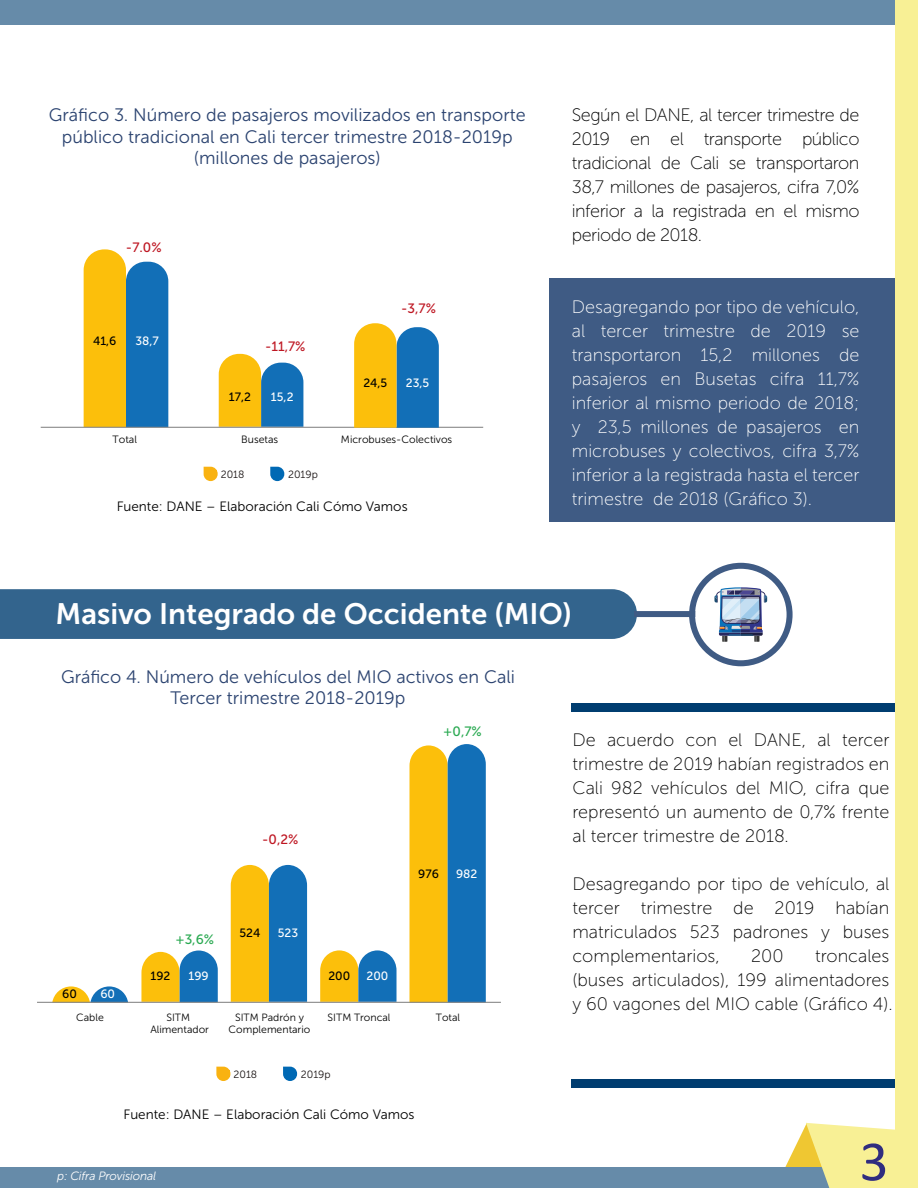
<style>
.page{position:relative;width:918px;height:1188px;background:#fff}
.page>*{position:absolute;margin:0;border:0;box-sizing:border-box;transform-origin:0 0}
.t1{font:57.6px "Calibri";color:#302d7f}
.t2{font:29.4px "Museo Sans 700";color:#fff}
.t3{font:18px/24px "Museo Sans 100";color:#010101;text-align:justify}
.t4{font:18px/24px "Museo Sans 100";color:#fff;text-align:justify}
.t5{font:18px/21.6px "Museo Sans 300";color:#2b4370;text-align:center}
.t6{font:13.5px "Museo Sans 300";color:#010101}
.t7{font:13.5px "Museo Sans 500";color:#be1622}
.t8{font:13.5px "Museo Sans 500";color:#29a951}
.t9{font:12px "Museo Sans 500";color:#000}
.t10{font:12px "Museo Sans 500";color:#fff}
.t11{font:italic 12px "Museo Sans 300";letter-spacing:-.015em;color:#fff}
.t12{font:10.5px/12.6px "Museo Sans 300";color:#000;text-align:center}
.t13{font:10.5px "Museo Sans 300";color:#1a1414}
</style>
<div class="page">
<div style="left:549px;top:278px;width:347px;height:244px;background:#3f5b84"></div>
<div style="left:0;top:0;width:916px;height:25px;background:#668ba9"></div>
<div style="left:0;top:1167px;width:844px;height:21px;background:#668ba9"></div>
<div style="left:895px;top:0;width:23px;height:1188px;background:#f8f095"></div>
<svg style="left:785px;top:1123px;width:110px;height:65px"></svg>
<div style="left:0;top:589px;width:637px;height:50px;background:#33648d"></div>
<div style="left:572px;top:704px;width:323px;height:8px;background:#003d70"></div>
<div style="left:572px;top:1079px;width:323px;height:8px;background:#003d70"></div>
<svg style="left:320px;top:950px;width:77px;height:52px;background:#93a171"></svg>
<svg style="left:231px;top:865px;width:76px;height:137px;background:#8a9a66"></svg>
<svg style="left:141px;top:951px;width:77px;height:51px;background:#90a072"></svg>
<svg style="left:52px;top:986px;width:76px;height:16px"></svg>
<svg style="left:410px;top:744px;width:76px;height:258px;background:#8e9a60"></svg>
<svg style="left:689px;top:563px;width:104px;height:103px"></svg>
<div style="left:634px;top:611px;width:61px;height:6px;background:#3f5b84"></div>
<svg style="left:84px;top:249px;width:84px;height:178px;background:#929e67"></svg>
<svg style="left:219px;top:354px;width:84px;height:73px;background:#9ba56e"></svg>
<hr style="left:41px;top:427px;width:442px;height:1px;background:#868686">
<svg style="left:354px;top:323px;width:85px;height:105px;background:#919e6a"></svg>
<svg style="left:270px;top:467px;width:14px;height:14px"></svg>
<svg style="left:204px;top:467px;width:14px;height:14px"></svg>
<hr style="left:37px;top:1002px;width:464px;height:1px;background:#868686">
<svg style="left:283px;top:1067px;width:14px;height:14px"></svg>
<svg style="left:216px;top:1067px;width:14px;height:14px"></svg>
<p class="t5" style="left:49px;top:104px;width:478px">Gráfico 3. Número de pasajeros movilizados en transporte público tradicional en Cali tercer trimestre 2018-2019p (millones de pasajeros)</p>
<p class="t7" style="left:126px;top:240px;width:37px">-7.0%</p>
<p class="t9" style="left:93px;top:334px;width:25px">41,6</p>
<p class="t10" style="left:135px;top:334px;width:25px">38,7</p>
<p class="t9" style="left:229px;top:390px;width:24px">17,2</p>
<p class="t7" style="left:265px;top:339px;width:42px">-11,7%</p>
<p class="t10" style="left:271px;top:390px;width:24px">15,2</p>
<p class="t7" style="left:401px;top:301px;width:36px">-3,7%</p>
<p class="t9" style="left:363px;top:376px;width:25px">24,5</p>
<p class="t10" style="left:406px;top:376px;width:25px">23,5</p>
<p class="t12" style="left:113px;top:434px;width:26px">Total</p>
<p class="t12" style="left:241px;top:433px;width:39px">Busetas</p>
<p class="t12" style="left:341px;top:433px;width:113px">Microbuses-Colectivos</p>
<p class="t13" style="left:221px;top:468px;width:25px">2018</p>
<p class="t13" style="left:288px;top:468px;width:31px">2019p</p>
<p class="t6" style="left:117px;top:499px;width:292px">Fuente: DANE – Elaboración Cali Cómo Vamos</p>
<p class="t3" style="left:572px;top:103px;width:289px">Según el DANE, al tercer trimestre de 2019 en el transporte público tradicional de Cali se transportaron 38,7 millones de pasajeros, cifra 7,0% inferior a la registrada en el mismo periodo de 2018.</p>
<p class="t4" style="left:572px;top:295px;width:289px">Desagregando por tipo de vehículo, al tercer trimestre de 2019 se transportaron 15,2 millones de pasajeros en Busetas cifra 11,7% inferior al mismo periodo de 2018; y 23,5 millones de pasajeros en microbuses y colectivos, cifra 3,7% inferior a la registrada hasta el tercer trimestre de 2018 (Gráfico 3).</p>
<h2 class="t2" style="left:56px;top:597px;width:518px">Masivo Integrado de Occidente (MIO)</h2>
<p class="t5" style="left:61px;top:666px;width:456px">Gráfico 4. Número de vehículos del MIO activos en Cali<br>Tercer trimestre 2018-2019p</p>
<p class="t8" style="left:443px;top:724px;width:40px">+0,7%</p>
<p class="t9" style="left:62px;top:988px;width:16px">60</p>
<p class="t10" style="left:100px;top:988px;width:16px">60</p>
<p class="t7" style="left:262px;top:832px;width:38px">-0,2%</p>
<p class="t9" style="left:418px;top:867px;width:22px">976</p>
<p class="t10" style="left:456px;top:867px;width:23px">982</p>
<p class="t8" style="left:175px;top:932px;width:40px">+3,6%</p>
<p class="t9" style="left:239px;top:927px;width:22px">524</p>
<p class="t10" style="left:278px;top:927px;width:22px">523</p>
<p class="t9" style="left:151px;top:970px;width:21px">192</p>
<p class="t10" style="left:189px;top:970px;width:22px">199</p>
<p class="t9" style="left:328px;top:969px;width:23px">200</p>
<p class="t10" style="left:367px;top:969px;width:23px">200</p>
<p class="t12" style="left:76px;top:1011px;width:29px">Cable</p>
<p class="t12" style="left:150px;top:1011px;width:60px">SITM<br>Alimentador</p>
<p class="t12" style="left:229px;top:1011px;width:83px;line-height:12px">SITM Padrón y<br>Complementario</p>
<p class="t12" style="left:328px;top:1011px;width:64px">SITM Troncal</p>
<p class="t12" style="left:436px;top:1011px;width:26px">Total</p>
<p class="t13" style="left:234px;top:1068px;width:25px">2018</p>
<p class="t13" style="left:301px;top:1068px;width:31px">2019p</p>
<p class="t6" style="left:123px;top:1108px;width:292px">Fuente: DANE – Elaboración Cali Cómo Vamos</p>
<p class="t11" style="left:57px;top:1170px;width:100px">p: Cifra Provisional</p>
<p class="t3" style="left:572px;top:728px;width:318px">De acuerdo con el DANE, al tercer trimestre de 2019 habían registrados en Cali 982 vehículos del MIO, cifra que representó un aumento de 0,7% frente al tercer trimestre de 2018.</p>
<p class="t3" style="left:572px;top:872px;width:318px">Desagregando por tipo de vehículo, al tercer trimestre de 2019 habían matriculados 523 padrones y buses complementarios,</p>
<p class="t3" style="left:751px;top:944px;width:34px">200</p>
<p class="t3" style="left:572px;top:944px;width:322px;text-align:left;text-indent:243px">troncales (buses articulados), 199 alimentadores y 60 vagones del MIO cable (Gráfico 4).</p>
<h1 class="t1" style="left:859px;top:1121px;width:31px">3</h1>
</div>
